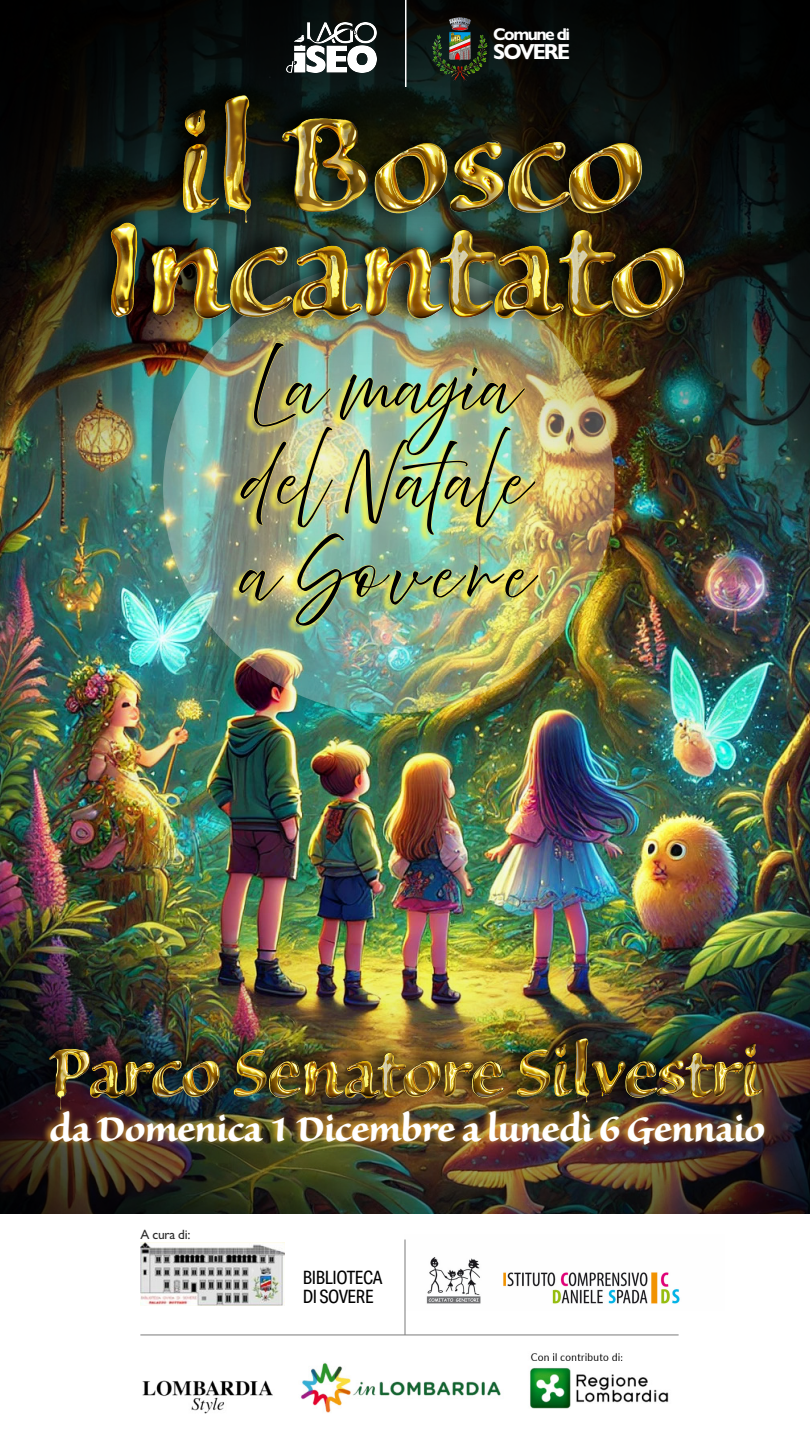
<style>
.page{position:relative;width:810px;height:1440px;background:#fff}
.page>*{position:absolute;margin:0;border:0;box-sizing:border-box;transform-origin:0 0}
.t1{font:58.2px/93.6px "Abovethe Beyond Script";letter-spacing:-.025em;color:#000}
.t2{font:700 45.3px "Sanvito Pro";letter-spacing:-.02em;color:#fff}
.t3{font:700 21.8px "Gill Sans Nova";letter-spacing:-.085em;color:#fff}
.t4{font:18.4px/18.4px "Aktiv Grotesk Cd";letter-spacing:-.025em;color:#000}
.t5{font:700 17.1px "Gill Sans Nova";letter-spacing:-.085em;color:#fff}
.t6{font:500 13.5px "Gill Sans Nova";letter-spacing:-.025em;color:#2d2d2d}
</style>
<div class="page">
<img style="left:0;top:783px;width:810px;height:431px">
<img style="left:0;top:0;width:810px;height:783px">
<img style="left:170px;top:400px;width:485px;height:290px">
<img style="left:238px;top:400px;width:301px;height:226px">
<img style="left:0;top:993px;width:810px;height:151px">
<img style="left:19px;top:1023px;width:99px;height:100px">
<img style="left:57px;top:1029px;width:61px;height:55px">
<img style="left:88px;top:1030px;width:30px;height:54px">
<img style="left:118px;top:1028px;width:81px;height:56px">
<img style="left:152px;top:1029px;width:47px;height:55px">
<img style="left:199px;top:1023px;width:102px;height:61px">
<img style="left:236px;top:1028px;width:39px;height:56px">
<img style="left:275px;top:1028px;width:66px;height:56px">
<img style="left:312px;top:1029px;width:29px;height:55px">
<img style="left:341px;top:1024px;width:101px;height:60px">
<img style="left:407px;top:1030px;width:32px;height:54px">
<img style="left:439px;top:1028px;width:44px;height:56px">
<img style="left:483px;top:1023px;width:29px;height:61px">
<img style="left:512px;top:1021px;width:22px;height:63px">
<img style="left:534px;top:1018px;width:100px;height:66px">
<img style="left:558px;top:1029px;width:35px;height:55px">
<img style="left:593px;top:1028px;width:57px;height:56px">
<img style="left:620px;top:1030px;width:30px;height:54px">
<img style="left:650px;top:1024px;width:53px;height:60px">
<img style="left:677px;top:1030px;width:26px;height:54px">
<img style="left:703px;top:1021px;width:101px;height:63px">
<img style="left:21px;top:1084px;width:784px;height:87px">
<img style="left:0;top:25px;width:763px;height:375px">
<img style="left:101px;top:64px;width:45px;height:108px">
<img style="left:146px;top:55px;width:141px;height:129px">
<img style="left:227px;top:67px;width:196px;height:117px">
<img style="left:313px;top:81px;width:390px;height:104px">
<img style="left:379px;top:80px;width:63px;height:94px">
<img style="left:442px;top:80px;width:195px;height:94px">
<img style="left:24px;top:172px;width:199px;height:196px">
<img style="left:93px;top:184px;width:70px;height:196px">
<img style="left:163px;top:184px;width:66px;height:196px">
<img style="left:229px;top:184px;width:195px;height:197px">
<img style="left:306px;top:184px;width:125px;height:196px">
<img style="left:369px;top:174px;width:119px;height:196px">
<img style="left:431px;top:184px;width:195px;height:197px">
<img style="left:488px;top:174px;width:199px;height:196px">
<img style="left:550px;top:185px;width:196px;height:194px">
<img style="left:287px;top:22px;width:89px;height:51px">
<img style="left:142px;top:1353px;width:527px;height:61px">
<img style="left:449px;top:17px;width:22px;height:18px">
<img style="left:432px;top:35px;width:56px;height:46px">
<hr style="left:405px;top:0;width:1px;height:87px;background:#fff">
<img style="left:405px;top:1239px;width:275px;height:65px">
<img style="left:140px;top:1242px;width:145px;height:64px">
<hr style="left:140px;top:1335px;width:539px;height:1px;background:#7a7a7a">
<hr style="left:405px;top:1240px;width:1px;height:95px;background:#7a7a7a">
<p class="t5" style="left:493px;top:23px;width:78px">Comune di</p>
<p class="t3" style="left:493px;top:38px;width:79px">SOVERE</p>
<p class="t1" style="left:239px;top:339px;width:293px">La magia del Natale a Sovere</p>
<p class="t2" style="left:49px;top:1103px;width:717px">da Domenica 1 Dicembre a lunedì 6 Gennaio</p>
<p class="t6" style="left:140px;top:1226px;width:52px">A cura di:</p>
<p class="t4" style="left:303px;top:1269px;width:81px">BIBLIOTECA<br>DI SOVERE</p>
</div>
